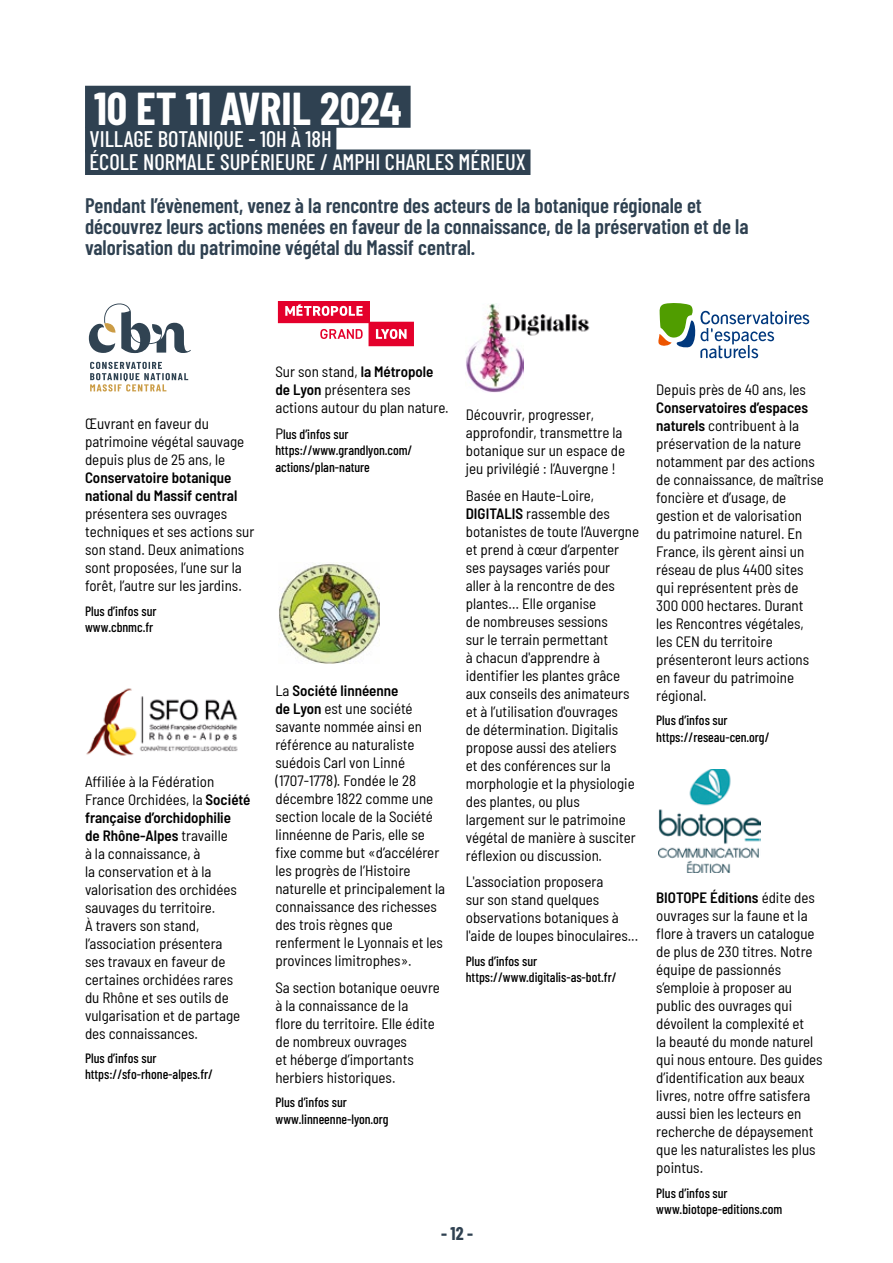
<style>
.page{position:relative;width:893px;height:1263px;background:#fff}
.page>*{position:absolute;margin:0;border:0;box-sizing:border-box;transform-origin:0 0}
.t1{font:700 45px "Barlow Condensed";color:#fff}
.t2{font:500 22.5px/22.5px "Barlow Condensed";color:#fff}
.t3{font:600 21px/21px "Barlow Condensed";color:#2f4151}
.t4{font:700 18px "Barlow Condensed";color:#2f4151}
.t5{font:semi-condensed 15px/18px "Barlow";color:#000}
.t6{font:600 semi-condensed 15px/18px "Barlow";color:#000}
.t7{font:500 13.5px/16.2px "Barlow Condensed";color:#000}
.s1{font-weight:600}
.s2{font-family:"Barlow";font-weight:400;font-stretch:semi-condensed;font-size:15px}
</style>
<div class="page">
<div style="left:85px;top:86px;width:326px;height:42px;background:#2f4151"></div>
<div style="left:85px;top:127px;width:251px;height:25px;background:#2f4151"></div>
<div style="left:85px;top:149px;width:445px;height:26px;background:#2f4151"></div>
<svg style="left:90px;top:362px;width:98px;height:29px"></svg>
<svg style="left:89px;top:303px;width:102px;height:50px"></svg>
<img style="left:86px;top:688px;width:152px;height:68px">
<svg style="left:278px;top:302px;width:136px;height:44px"></svg>
<img style="left:278px;top:563px;width:102px;height:101px">
<img style="left:466px;top:304px;width:57px;height:89px">
<img style="left:503px;top:304px;width:87px;height:32px">
<svg style="left:658px;top:303px;width:151px;height:55px"></svg>
<img style="left:659px;top:769px;width:101px;height:103px">
<h1 class="t1" style="left:94px;top:77px;width:309px">10 ET 11 AVRIL 2024</h1>
<h2 class="t2" style="left:90px;top:126px;width:438px">VILLAGE BOTANIQUE - 10H À 18H<br>ÉCOLE NORMALE SUPÉRIEURE / AMPHI CHARLES MÉRIEUX</h2>
<h3 class="t3" style="left:85px;top:194px;width:665px">Pendant l’évènement, venez à la rencontre des acteurs de la botanique régionale et découvrez leurs actions menées en faveur de la connaissance, de la préservation et de la valorisation du patrimoine végétal du Massif central.</h3>
<p class="t5" style="left:85px;top:414px;width:161px">Œuvrant en faveur du patrimoine végétal sauvage depuis plus de 25 ans, le</p>
<p class="t6" style="left:85px;top:468px;width:154px">Conservatoire botanique national du Massif central</p>
<p class="t5" style="left:85px;top:504px;width:171px">présentera ses ouvrages techniques et ses actions sur son stand. Deux animations sont proposées, l’une sur la forêt, l’autre sur les jardins.</p>
<p class="t7" style="left:85px;top:602px;width:73px">Plus d’infos sur www.cbnmc.fr</p>
<p class="t5" style="left:85px;top:771px;width:167px">Affiliée à la Fédération<br>France Orchidées, la <span class="s1">Société française d’orchidophilie<br>de Rhône-Alpes</span> travaille<br>à la connaissance, à<br>la conservation et à la valorisation des orchidées sauvages du territoire.<br>À travers son stand, l’association présentera<br>ses travaux en faveur de certaines orchidées rares du Rhône et ses outils de vulgarisation et de partage des connaissances.</p>
<p class="t7" style="left:85px;top:1049px;width:130px">Plus d’infos sur https://sfo-rhone-alpes.fr/</p>
<p class="t5" style="left:275px;top:361px;width:175px">Sur son stand, <span class="s1">la Métropole de Lyon</span> présentera ses actions autour du plan nature.</p>
<p class="t7" style="left:275px;top:425px;width:139px"><span class="s2">P</span>lus d’infos sur https://www.grandlyon.com/ actions/plan-nature</p>
<p class="t5" style="left:275px;top:680px;width:171px">La <span class="s1">Société linnéenne<br>de Lyon</span> est une société savante nommée ainsi en référence au naturaliste suédois Carl von Linné (1707-1778). Fondée le 28 décembre 1822 comme une section locale de la Société linnéenne de Paris, elle se fixe comme but «d’accélérer les progrès de l’Histoire naturelle et principalement la connaissance des richesses des trois règnes que renferment le Lyonnais et les provinces limitrophes».</p>
<p class="t5" style="left:275px;top:977px;width:166px">Sa section botanique oeuvre à la connaissance de la<br>flore du territoire. Elle édite de nombreux ouvrages<br>et héberge d’importants herbiers historiques.</p>
<p class="t7" style="left:275px;top:1093px;width:115px">Plus d’infos sur www.linneenne-lyon.org</p>
<p class="t5" style="left:466px;top:405px;width:161px">Découvrir, progresser, approfondir, transmettre la botanique sur un espace de jeu privilégié : l’Auvergne !</p>
<p class="t5" style="left:466px;top:485px;width:175px">Basée en Haute-Loire,<br><span class="s1">DIGITALIS</span> rassemble des botanistes de toute l’Auvergne et prend à cœur d’arpenter ses paysages variés pour<br>aller à la rencontre de des plantes… Elle organise<br>de nombreuses sessions<br>sur le terrain permettant<br>à chacun d'apprendre à identifier les plantes grâce aux conseils des animateurs et à l’utilisation d'ouvrages<br>de détermination. Digitalis propose aussi des ateliers<br>et des conférences sur la morphologie et la physiologie des plantes, ou plus largement sur le patrimoine végétal de manière à susciter réflexion ou discussion.</p>
<p class="t5" style="left:466px;top:872px;width:174px">L'association proposera<br>sur son stand quelques observations botaniques à l'aide de loupes binoculaires...</p>
<p class="t7" style="left:466px;top:952px;width:152px">Plus d’infos sur https://www.digitalis-as-bot.fr/</p>
<p class="t4" style="left:441px;top:1221px;width:34px">- 12 -</p>
<p class="t5" style="left:656px;top:379px;width:151px">Depuis près de 40 ans, les</p>
<p class="t5" style="left:656px;top:397px;width:169px"><span class="s1">Conservatoires d’espaces naturels</span> contribuent à la préservation de la nature notamment par des actions de connaissance, de maîtrise foncière et d’usage, de gestion et de valorisation<br>du patrimoine naturel. En<br>France, ils gèrent ainsi un réseau de plus 4400 sites qui représentent près de<br>300 000 hectares. Durant<br>les Rencontres végétales, les CEN du territoire présenteront leurs actions en faveur du patrimoine régional.</p>
<p class="t7" style="left:656px;top:711px;width:115px">Plus d’infos sur https://reseau-cen.org/</p>
<p class="t5" style="left:656px;top:887px;width:168px"><span class="s1">BIOTOPE Éditions</span> édite des ouvrages sur la faune et la flore à travers un catalogue de plus de 230 titres. Notre équipe de passionnés s’emploie à proposer au public des ouvrages qui dévoilent la complexité et<br>la beauté du monde naturel qui nous entoure. Des guides d’identification aux beaux livres, notre offre satisfera aussi bien les lecteurs en recherche de dépaysement que les naturalistes les plus pointus.</p>
<p class="t7" style="left:656px;top:1184px;width:128px">Plus d’infos sur www.biotope-editions.com</p>
</div>
